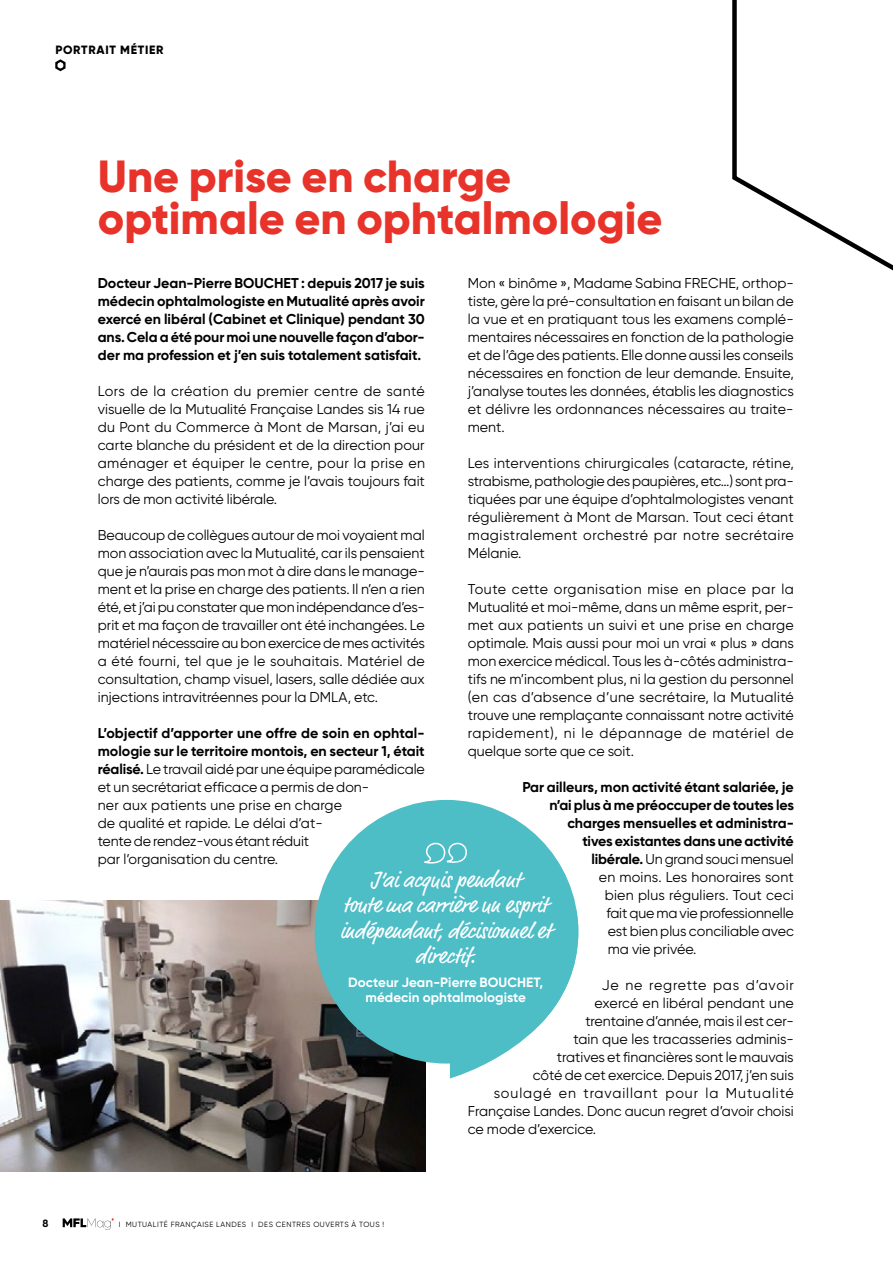
<style>
.page{position:relative;width:893px;height:1263px;background:#fff}
.page>*{position:absolute;margin:0;border:0;box-sizing:border-box;transform-origin:0 0}
.t1{font:800 45px/42px "Gilroy";color:#e7332a}
.t2{font:22.5px/25.5px "Market Web";color:#fff;text-align:center}
.t3{font:14.25px/18px "Gilroy";color:#000;text-align:justify}
.t4{font:700 14.25px/18px "Gilroy";letter-spacing:-.005em;color:#000;text-align:justify}
.t5{font:14.25px "Gilroy";letter-spacing:.06em;color:#000}
.t6{font:14.25px "Gilroy";letter-spacing:.05em;color:#000}
.t7{font:700 13.5px/15px "Gilroy";letter-spacing:.005em;color:#fff;text-align:center}
.t8{font:800 12px "Gilroy";letter-spacing:.06em;color:#000}
.t9{font:700 10.5px "Gilroy";color:#000}
.t10{font:7.5px "Gilroy";letter-spacing:.07em;color:#000}
.s1{font-weight:700}
</style>
<div class="page">
<svg style="left:63px;top:1218px;width:51px;height:12px"></svg>
<svg style="left:732px;top:0;width:161px;height:271px"></svg>
<svg style="left:55px;top:59px;width:11px;height:13px"></svg>
<img style="left:0;top:900px;width:425px;height:272px">
<div style="left:315px;top:800px;width:263px;height:263px;background:#4dbdc6;border-radius:50%"></div>
<svg style="left:423px;top:813px;width:155px;height:265px"></svg>
<p class="t8" style="left:55px;top:42px;width:110px">PORTRAIT MÉTIER</p>
<h1 class="t1" style="left:98px;top:155px;width:566px">Une prise en charge optimale en ophtalmologie</h1>
<p class="t4" style="left:98px;top:274px;width:329px">Docteur Jean-Pierre BOUCHET : depuis 2017 je suis médecin ophtalmologiste en Mutualité après avoir exercé en libéral (Cabinet et Clinique) pendant 30 ans. Cela a été pour moi une nouvelle façon d’abor&shy;der ma profession et j’en suis totalement satisfait.</p>
<p class="t3" style="left:98px;top:382px;width:329px">Lors de la création du premier centre de santé visuelle de la Mutualité Française Landes sis 14 rue du Pont du Commerce à Mont de Marsan, j’ai eu carte blanche du président et de la direction pour aménager et équiper le centre, pour la prise en charge des patients, comme je l’avais toujours fait lors de mon activité libérale.</p>
<p class="t3" style="left:98px;top:526px;width:329px">Beaucoup de collègues autour de moi voyaient mal mon association avec la Mutualité, car ils pensaient que je n’aurais pas mon mot à dire dans le manage&shy;ment et la prise en charge des patients. Il n’en a rien été, et j’ai pu constater que mon indépendance d’es&shy;prit et ma façon de travailler ont été inchangées. Le matériel nécessaire au bon exercice de mes activités a été fourni, tel que je le souhaitais. Matériel de consultation, champ visuel, lasers, salle dédiée aux injections intravitréennes pour la DMLA, etc.</p>
<p class="t3" style="left:98px;top:724px;width:329px;text-align:left"><span class="s1">L’objectif d’apporter une offre de soin en ophtal&shy;mologie sur le territoire montois, en secteur 1, était réalisé.</span> Le travail aidé par une équipe paramédicale et un secrétariat efficace a permis de don-<br>ner aux patients une prise en charge<br>de qualité et rapide. Le délai d’at-<br>tente de rendez-vous étant réduit<br>par l’organisation du centre.</p>
<p class="t3" style="left:468px;top:274px;width:328px">Mon « binôme », Madame Sabina FRECHE, orthop&shy;tiste, gère la pré-consultation en faisant un bilan de la vue et en pratiquant tous les examens complé&shy;mentaires nécessaires en fonction de la pathologie et de l’âge des patients. Elle donne aussi les conseils nécessaires en fonction de leur demande. Ensuite, j’analyse toutes les données, établis les diagnostics et délivre les ordonnances nécessaires au traite&shy;ment.</p>
<p class="t3" style="left:468px;top:454px;width:328px">Les interventions chirurgicales (cataracte, rétine, strabisme, pathologie des paupières, etc…) sont pra&shy;tiquées par une équipe d’ophtalmologistes venant régulièrement à Mont de Marsan. Tout ceci étant magistralement orchestré par notre secrétaire Mélanie.</p>
<p class="t3" style="left:468px;top:580px;width:328px">Toute cette organisation mise en place par la Mutualité et moi-même, dans un même esprit, per&shy;met aux patients un suivi et une prise en charge optimale. Mais aussi pour moi un vrai « plus » dans mon exercice médical. Tous les à-côtés administra&shy;tifs ne m’incombent plus, ni la gestion du personnel (en cas d’absence d’une secrétaire, la Mutualité trouve une remplaçante connaissant notre activité rapidement), ni le dépannage de matériel de quelque sorte que ce soit.</p>
<p class="t4" style="left:522px;top:778px;width:273px">Par ailleurs, mon activité étant salariée, je</p>
<p class="t4" style="left:549px;top:796px;width:246px">n’ai plus à me préoccuper de toutes les</p>
<p class="t4" style="left:567px;top:814px;width:228px">charges mensuelles et administra-</p>
<p class="t4" style="left:582px;top:832px;width:213px">tives existantes dans une activité</p>
<p class="t3" style="left:591px;top:850px;width:204px"><span class="s1">libérale.</span> Un grand souci mensuel</p>
<p class="t3" style="left:599px;top:868px;width:197px">en moins. Les honoraires sont</p>
<p class="t3" style="left:605px;top:886px;width:190px">bien plus réguliers. Tout ceci</p>
<p class="t3" style="left:606px;top:904px;width:189px">fait que ma vie professionnelle</p>
<p class="t3" style="left:608px;top:922px;width:188px">est bien plus conciliable avec</p>
<p class="t3" style="left:608px;top:940px;width:90px">ma vie privée.</p>
<p class="t6" style="left:602px;top:976px;width:194px">Je ne regrette pas d’avoir</p>
<p class="t3" style="left:594px;top:994px;width:201px">exercé en libéral pendant une</p>
<p class="t3" style="left:585px;top:1012px;width:210px">trentaine d’année, mais il est cer-</p>
<p class="t3" style="left:573px;top:1030px;width:222px">tain que les tracasseries adminis-</p>
<p class="t3" style="left:557px;top:1048px;width:238px">tratives et financières sont le mauvais</p>
<p class="t3" style="left:533px;top:1066px;width:263px">côté de cet exercice. Depuis 2017, j’en suis</p>
<p class="t5" style="left:494px;top:1084px;width:301px">soulagé en travaillant pour la Mutualité</p>
<p class="t3" style="left:468px;top:1102px;width:328px">Française Landes. Donc aucun regret d’avoir choisi</p>
<p class="t3" style="left:468px;top:1120px;width:130px">ce mode d’exercice.</p>
<h2 class="t2" style="left:340px;top:869px;width:213px">J’ai acquis pendant<br>toute ma carrière un esprit indépendant, décisionnel et directif.</h2>
<p class="t7" style="left:348px;top:975px;width:197px">Docteur Jean-Pierre BOUCHET, médecin ophtalmologiste</p>
<p class="t9" style="left:43px;top:1217px;width:7px">8</p>
<p class="t10" style="left:119px;top:1220px;width:267px">I MUTUALITÉ FRANÇAISE LANDES I DES CENTRES OUVERTS À TOUS !</p>
</div>
